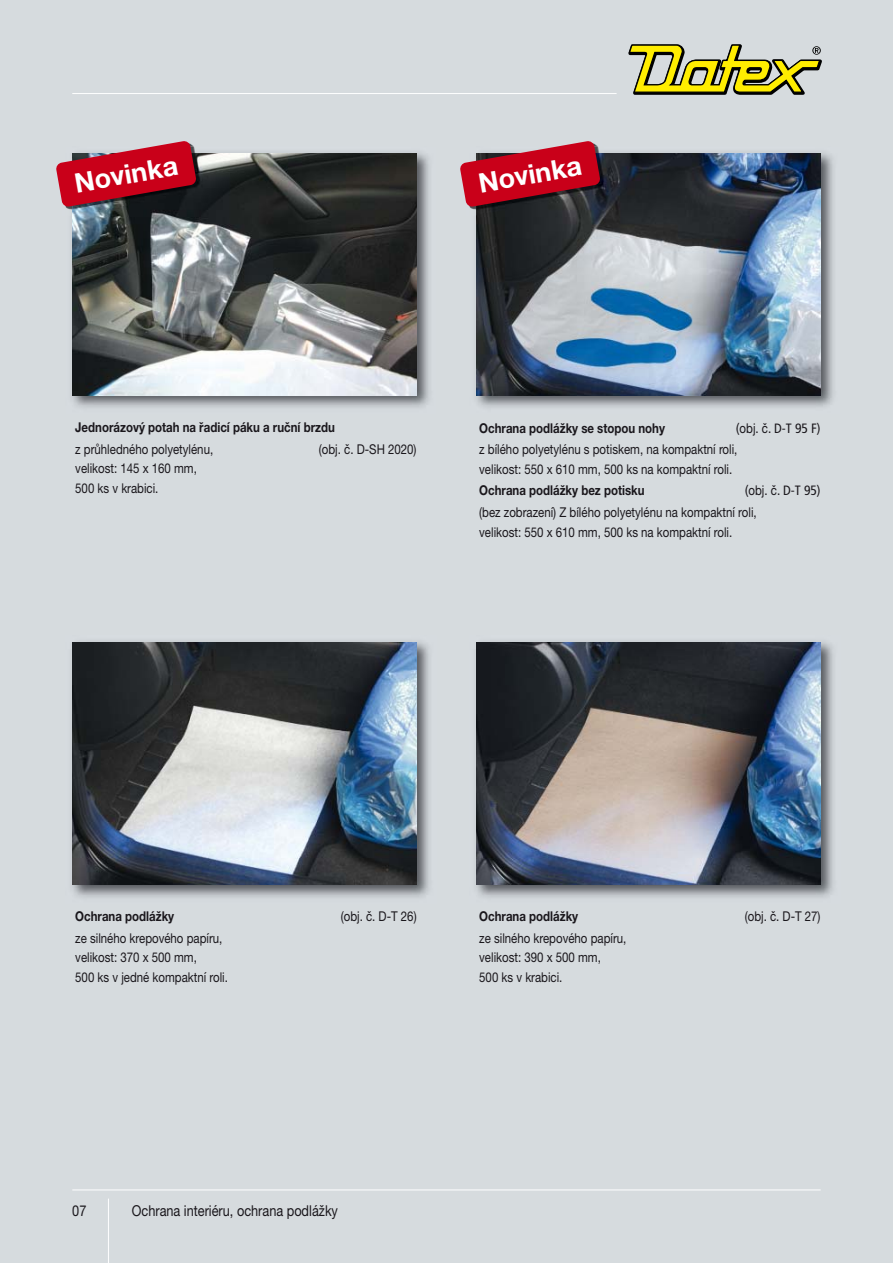
<style>
.page{position:relative;width:893px;height:1263px;background:#d6dbde}
.page>*{position:absolute;margin:0;border:0;box-sizing:border-box;transform-origin:0 0}
.t1{font:700 27px "Helvetica Neue East A";color:#fff}
.t2{font:15px "Helvetica Neue East A";color:#1a171c;scale:.85 1}
.t3{font:13.5px/19.5px "Helvetica Neue East A";color:#1a171c;scale:.85 1}
.t4{font:700 13.5px "Helvetica Neue East A";color:#1a171c;scale:.85 1}
.t5{font:condensed 13.5px "Frutiger";color:#1a171c}
.s1{font-family:"Helvetica Neue East A";font-stretch:normal}
</style>
<div class="page">
<img style="left:476px;top:153px;width:357px;height:255px">
<img style="left:476px;top:153px;width:345px;height:242px">
<img style="left:72px;top:153px;width:357px;height:255px">
<img style="left:72px;top:153px;width:345px;height:242px">
<img style="left:66px;top:207px;width:6px;height:3px">
<img style="left:72px;top:153px;width:135px;height:62px">
<svg style="left:56px;top:141px;width:140px;height:66px"></svg>
<img style="left:470px;top:207px;width:6px;height:3px">
<img style="left:476px;top:153px;width:135px;height:62px">
<svg style="left:460px;top:141px;width:140px;height:66px"></svg>
<hr style="left:72px;top:93px;width:545px;height:1px;background:#fff">
<svg style="left:628px;top:44px;width:194px;height:51px"></svg>
<hr style="left:72px;top:1190px;width:749px;height:1px;background:#fff">
<hr style="left:108px;top:1198px;width:1px;height:65px;background:#fff">
<img style="left:476px;top:642px;width:357px;height:256px">
<img style="left:476px;top:642px;width:345px;height:242px">
<img style="left:72px;top:642px;width:357px;height:256px">
<img style="left:72px;top:642px;width:345px;height:242px">
<h1 class="t1" style="left:73px;top:173px;width:106px;rotate:-10deg">Novinka</h1>
<h1 class="t1" style="left:477px;top:173px;width:106px;rotate:-10deg">Novinka</h1>
<p class="t4" style="left:75px;top:422px;width:307px">Jednorázový potah na řadicí páku a ruční brzdu</p>
<p class="t3" style="left:75px;top:441px;width:164px">z průhledného polyetylénu,</p>
<p class="t3" style="left:319px;top:441px;width:116px">(obj. č. D-SH 2020)</p>
<p class="t3" style="left:75px;top:460px;width:145px">velikost: 145 x 160 mm,<br>500 ks v krabici.</p>
<p class="t4" style="left:479px;top:423px;width:220px">Ochrana podlážky se stopou nohy</p>
<p class="t5" style="left:736px;top:422px;width:86px">(<span class="s1">obj. č</span>. D-T 95 F)</p>
<p class="t3" style="left:479px;top:441px;width:305px">z bílého polyetylénu s potiskem, na kompaktní roli, velikost: 550 x 610 mm, 500 ks na kompaktní roli.</p>
<p class="t4" style="left:479px;top:485px;width:196px">Ochrana podlážky bez potisku</p>
<p class="t5" style="left:745px;top:485px;width:77px">(<span class="s1">obj. č</span>. D-T 95)</p>
<p class="t3" style="left:479px;top:504px;width:328px">(bez zobrazení) Z bílého polyetylénu na kompaktní roli, velikost: 550 x 610 mm, 500 ks na kompaktní roli.</p>
<p class="t4" style="left:75px;top:911px;width:118px">Ochrana podlážky</p>
<p class="t3" style="left:341px;top:908px;width:91px">(obj. č. D-T 26)</p>
<p class="t3" style="left:75px;top:930px;width:181px">ze silného krepového papíru, velikost: 370 x 500 mm,<br>500 ks v jedné kompaktní roli.</p>
<p class="t4" style="left:479px;top:911px;width:118px">Ochrana podlážky</p>
<p class="t3" style="left:745px;top:908px;width:91px">(obj. č. D-T 27)</p>
<p class="t3" style="left:479px;top:930px;width:175px">ze silného krepového papíru, velikost: 390 x 500 mm,<br>500 ks v krabici.</p>
<p class="t2" style="left:72px;top:1205px;width:18px">07</p>
<p class="t2" style="left:132px;top:1205px;width:244px">Ochrana interiéru, ochrana podlážky</p>
</div>
